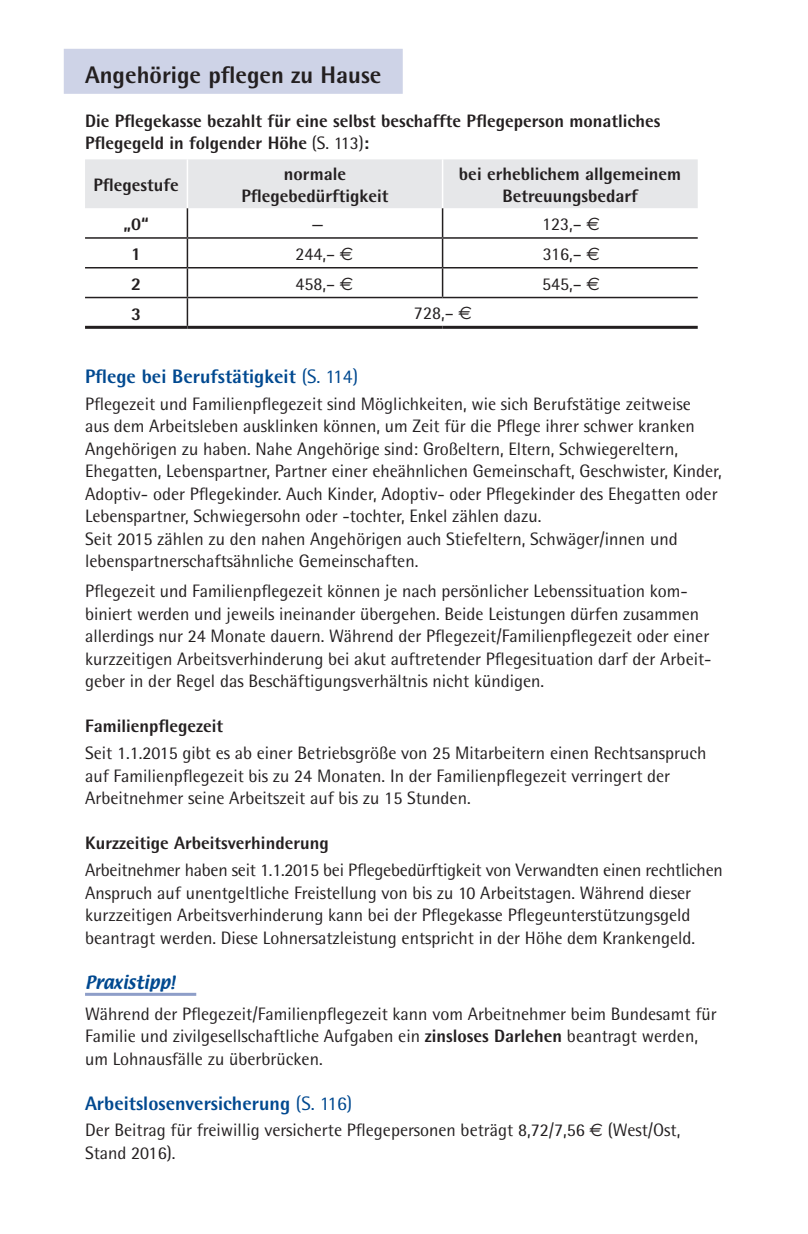
<style>
.page{position:relative;width:808px;height:1234px;background:#fff}
.page>*{position:absolute;margin:0;border:0;box-sizing:border-box;transform-origin:0 0}
.t1{font:800 24px "Rotis Semi Sans";color:#231f20}
.t2{font:800 19.5px "Rotis Semi Sans";color:#014990}
.t3{font:18px/22.5px "Rotis Semi Sans";color:#231f20}
.t4{font:800 18px/22.5px "Rotis Semi Sans";color:#231f20;text-align:center}
.t5{font:15.75px "Textile";color:#014990}
.s1{font-weight:400}
.s2{font-family:"Euro Sans"}
.s3{font-weight:800}
</style>
<div class="page">
<div style="left:64px;top:49px;width:339px;height:45px;background:#ced3e7"></div>
<hr style="left:85px;top:992px;width:111px;height:3px;background:#8e9ec8">
<svg style="left:85px;top:159px;width:613px;height:167px"></svg>
<hr style="left:85px;top:237px;width:102px;height:2px;background:#231f20">
<hr style="left:187px;top:237px;width:256px;height:2px;background:#231f20">
<hr style="left:443px;top:237px;width:255px;height:2px;background:#231f20">
<hr style="left:85px;top:267px;width:102px;height:1px;background:#231f20">
<hr style="left:187px;top:267px;width:256px;height:1px;background:#231f20">
<hr style="left:443px;top:267px;width:255px;height:1px;background:#231f20">
<hr style="left:85px;top:297px;width:102px;height:1px;background:#231f20">
<hr style="left:187px;top:297px;width:256px;height:1px;background:#231f20">
<hr style="left:443px;top:297px;width:255px;height:1px;background:#231f20">
<hr style="left:187px;top:159px;width:1px;height:49px;background:#fff">
<hr style="left:442px;top:159px;width:1px;height:49px;background:#fff">
<hr style="left:85px;top:326px;width:102px;height:3px;background:#231f20">
<hr style="left:187px;top:326px;width:256px;height:3px;background:#231f20">
<hr style="left:443px;top:326px;width:255px;height:3px;background:#231f20">
<h1 class="t1" style="left:85px;top:59px;width:298px">Angehörige pflegen zu Hause</h1>
<p class="t4" style="left:85px;top:109px;width:577px;text-align:left">Die Pflegekasse bezahlt für eine selbst beschaffte Pflegeperson monatliches<br>Pflegegeld in folgender Höhe <span class="s1">(S. 113)</span>:</p>
<p class="t4" style="left:93px;top:173px;width:87px">Pflegestufe</p>
<p class="t4" style="left:241px;top:162px;width:149px">normale<br>Pflegebedürftigkeit</p>
<p class="t4" style="left:459px;top:162px;width:224px">bei erheblichem allgemeinem<br>Betreuungsbedarf</p>
<p class="t4" style="left:124px;top:212px;width:27px">„0“</p>
<p class="t3" style="left:311px;top:212px;width:14px">—</p>
<p class="t3" style="left:542px;top:212px;width:59px">123,– <span class="s2">E</span></p>
<p class="t4" style="left:131px;top:242px;width:12px">1</p>
<p class="t3" style="left:295px;top:242px;width:59px">244,– <span class="s2">E</span></p>
<p class="t3" style="left:543px;top:242px;width:59px">316,– <span class="s2">E</span></p>
<p class="t4" style="left:131px;top:272px;width:12px">2</p>
<p class="t3" style="left:295px;top:272px;width:59px">458,– <span class="s2">E</span></p>
<p class="t3" style="left:542px;top:272px;width:59px">545,– <span class="s2">E</span></p>
<p class="t4" style="left:131px;top:302px;width:12px">3</p>
<p class="t3" style="left:414px;top:302px;width:59px">728,– <span class="s2">E</span></p>
<p class="t2" style="left:85px;top:364px;width:275px">Pflege bei Berufstätigkeit <span class="s1">(S. 114)</span></p>
<p class="t3" style="left:85px;top:392px;width:638px">Pflegezeit und Familienpflegezeit sind Möglichkeiten, wie sich Berufstätige zeitweise<br>aus dem Arbeitsleben ausklinken können, um Zeit für die Pflege ihrer schwer kranken Angehörigen zu haben. Nahe Angehörige sind: Großeltern, Eltern, Schwiegereltern, Ehegatten, Lebenspartner, Partner einer eheähnlichen Gemeinschaft, Geschwister, Kinder, Adoptiv- oder Pflegekinder. Auch Kinder, Adoptiv- oder Pflegekinder des Ehegatten oder Lebenspartner, Schwiegersohn oder -tochter, Enkel zählen dazu.<br>Seit 2015 zählen zu den nahen Angehörigen auch Stiefeltern, Schwäger/innen und lebenspartnerschaftsähnliche Gemeinschaften.</p>
<p class="t3" style="left:85px;top:579px;width:628px">Pflegezeit und Familienpflegezeit können je nach persönlicher Lebenssituation kom&shy;biniert werden und jeweils ineinander übergehen. Beide Leistungen dürfen zusammen allerdings nur 24 Monate dauern. Während der Pflegezeit/Familienpflegezeit oder einer kurzzeitigen Arbeitsverhinderung bei akut auftretender Pflegesituation darf der Arbeit&shy;geber in der Regel das Beschäftigungsverhältnis nicht kündigen.</p>
<p class="t4" style="left:85px;top:714px;width:140px">Familienpflegezeit</p>
<p class="t3" style="left:85px;top:741px;width:623px">Seit 1.1.2015 gibt es ab einer Betriebsgröße von 25 Mitarbeitern einen Rechtsanspruch auf Familienpflegezeit bis zu 24 Monaten. In der Familienpflegezeit verringert der<br>Arbeitnehmer seine Arbeitszeit auf bis zu 15 Stunden.</p>
<p class="t4" style="left:85px;top:831px;width:245px">Kurzzeitige Arbeitsverhinderung</p>
<p class="t3" style="left:85px;top:858px;width:639px">Arbeitnehmer haben seit 1.1.2015 bei Pflegebedürftigkeit von Verwandten einen rechtlichen Anspruch auf unentgeltliche Freistellung von bis zu 10 Arbeitstagen. Während dieser kurzzeitigen Arbeitsverhinderung kann bei der Pflegekasse Pflegeunterstützungsgeld beantragt werden. Diese Lohnersatzleistung entspricht in der Höhe dem Krankengeld.</p>
<p class="t5" style="left:85px;top:970px;width:91px">Praxistipp!</p>
<p class="t3" style="left:85px;top:1001px;width:633px">Während der Pflegezeit/Familienpflegezeit kann vom Arbeitnehmer beim Bundesamt für<br>Familie und zivilgesellschaftliche Aufgaben ein <span class="s3">zinsloses Darlehen</span> beantragt werden, um Lohnausfälle zu überbrücken.</p>
<p class="t2" style="left:85px;top:1090px;width:269px">Arbeitslosenversicherung <span class="s1">(S. 116)</span></p>
<p class="t3" style="left:85px;top:1118px;width:597px">Der Beitrag für freiwillig versicherte Pflegepersonen beträgt 8,72/7,56 <span class="s2">E</span> (West/Ost,<br>Stand 2016).</p>
</div>
